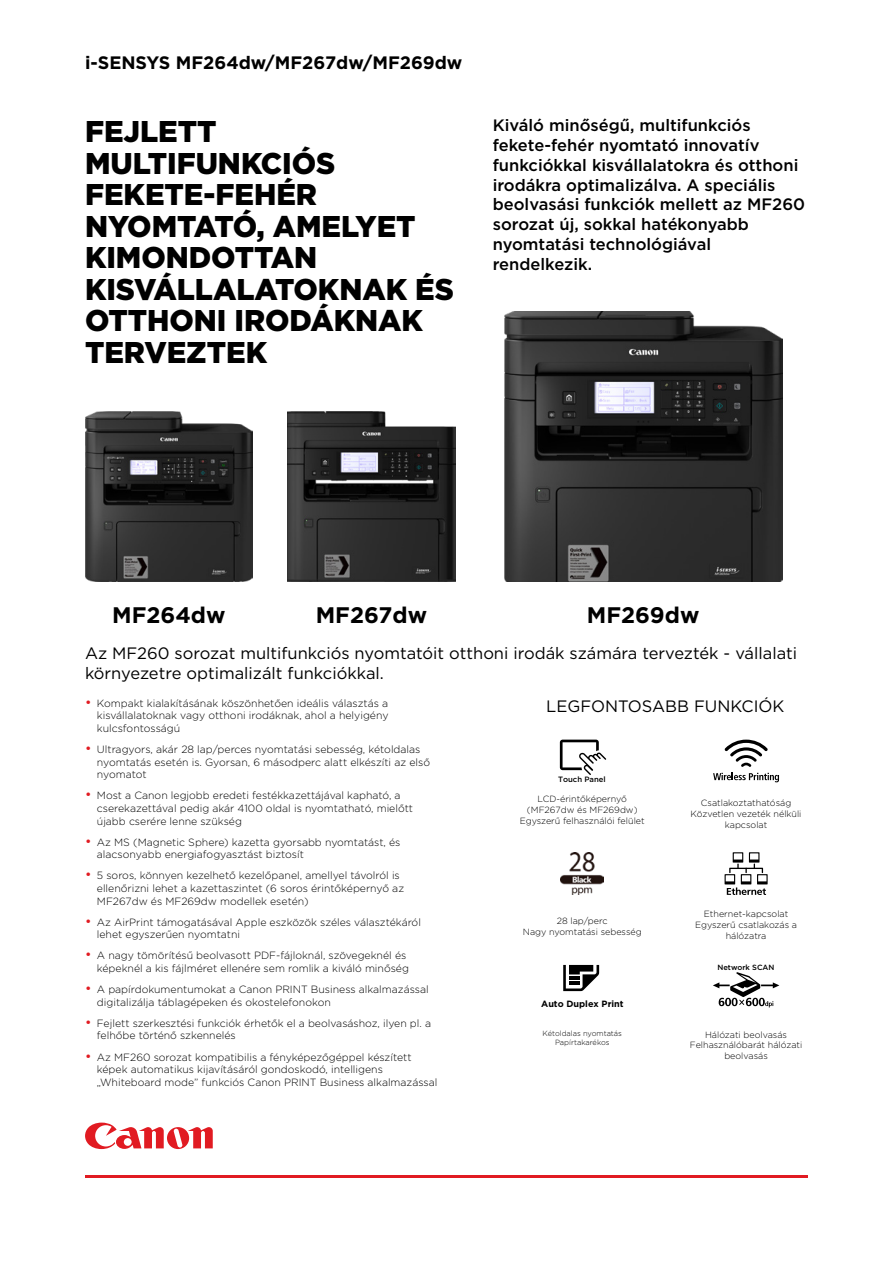
<style>
.page{position:relative;width:893px;height:1263px;background:#fff}
.page>*{position:absolute;margin:0;border:0;box-sizing:border-box;transform-origin:0 0}
.t1{font:900 30px/31.5px "Gotham";color:#000}
.t2{font:700 22.5px "Gotham";color:#000}
.t3{font:700 18px "Gotham";color:#000}
.t4{font:500 16.5px/19.8px "Gotham";color:#000}
.t5{font:16.5px/19.8px "Gotham";color:#000}
.t6{font:300 10.5px/12.6px "Gotham";color:#000}
.t7{font:300 9px/10.8px "Gotham";color:#000;text-align:center}
.t8{font:700 9px "Gotham";color:#000}
.t9{font:500 7.65px "Gotham";color:#000}
.t10{font:300 7.5px/9px "Gotham";color:#000;text-align:center}
.t11{font:500 7.5px "Gotham";color:#000}
.s1{font-weight:400;font-size:13.5px;color:#e11b22}
</style>
<div class="page">
<svg style="left:85px;top:1122px;width:128px;height:28px"></svg>
<hr style="left:85px;top:1175px;width:723px;height:3px;background:#e11b22">
<img style="left:504px;top:312px;width:278px;height:269px">
<svg style="left:725px;top:740px;width:43px;height:27px"></svg>
<svg style="left:713px;top:773px;width:66px;height:9px"></svg>
<svg style="left:725px;top:852px;width:43px;height:43px"></svg>
<svg style="left:713px;top:972px;width:66px;height:35px"></svg>
<svg style="left:560px;top:740px;width:46px;height:35px"></svg>
<img style="left:561px;top:852px;width:43px;height:43px">
<svg style="left:563px;top:965px;width:36px;height:26px"></svg>
<img style="left:85px;top:411px;width:168px;height:170px">
<img style="left:288px;top:411px;width:167px;height:170px">
<h3 class="t3" style="left:85px;top:51px;width:379px">i-SENSYS MF264dw/MF267dw/MF269dw</h3>
<h1 class="t1" style="left:85px;top:115px;width:370px">FEJLETT<br>MULTIFUNKCIÓS<br>FEKETE-FEHÉR<br>NYOMTATÓ, AMELYET<br>KIMONDOTTAN<br>KISVÁLLALATOKNAK ÉS<br>OTTHONI IRODÁKNAK<br>TERVEZTEK</h1>
<p class="t4" style="left:493px;top:115px;width:314px">Kiváló minőségű, multifunkciós fekete-fehér nyomtató innovatív funkciókkal kisvállalatokra és otthoni irodákra optimalizálva. A speciális beolvasási funkciók mellett az MF260 sorozat új, sokkal hatékonyabb nyomtatási technológiával rendelkezik.</p>
<h2 class="t2" style="left:112px;top:600px;width:115px">MF264dw</h2>
<h2 class="t2" style="left:316px;top:600px;width:113px">MF267dw</h2>
<h2 class="t2" style="left:587px;top:600px;width:114px">MF269dw</h2>
<h3 class="t5" style="left:85px;top:643px;width:714px">Az MF260 sorozat multifunkciós nyomtatóit otthoni irodák számára tervezték - vállalati környezetre optimalizált funkciókkal.</h3>
<p class="t6" style="left:97px;top:696px;width:293px;text-align:justify;text-indent:-12px"><span class="s1">•</span> Kompakt kialakításának köszönhetően ideális választás a kisvállalatoknak vagy otthoni irodáknak, ahol a helyigény kulcsfontosságú</p>
<p class="t6" style="left:97px;top:743px;width:335px;text-indent:-12px"><span class="s1">•</span> Ultragyors, akár 28 lap/perces nyomtatási sebesség, kétoldalas nyomtatás esetén is. Gyorsan, 6 másodperc alatt elkészíti az első nyomatot</p>
<p class="t6" style="left:97px;top:789px;width:318px;text-indent:-12px"><span class="s1">•</span> Most a Canon legjobb eredeti festékkazettájával kapható, a cserekazettával pedig akár 4100 oldal is nyomtatható, mielőtt újabb cserére lenne szükség</p>
<p class="t6" style="left:97px;top:835px;width:305px;text-indent:-12px"><span class="s1">•</span> Az MS (Magnetic Sphere) kazetta gyorsabb nyomtatást, és alacsonyabb energiafogyasztást biztosít</p>
<p class="t6" style="left:97px;top:869px;width:309px;text-indent:-12px"><span class="s1">•</span> 5 soros, könnyen kezelhető kezelőpanel, amellyel távolról is ellenőrizni lehet a kazettaszintet (6 soros érintőképernyő az<br>MF267dw és MF269dw modellek esetén)</p>
<p class="t6" style="left:97px;top:915px;width:326px;text-indent:-12px"><span class="s1">•</span> Az AirPrint támogatásával Apple eszközök széles választékáról lehet egyszerűen nyomtatni</p>
<p class="t6" style="left:85px;top:949px;width:325px;text-align:right"><span class="s1">•</span> A nagy tömörítésű beolvasott PDF-fájloknál, szövegeknél és képeknél a kis fájlméret ellenére sem romlik a kiváló minőség</p>
<p class="t6" style="left:97px;top:983px;width:333px;text-indent:-12px"><span class="s1">•</span> A papírdokumentumokat a Canon PRINT Business alkalmazással digitalizálja táblagépeken és okostelefonokon</p>
<p class="t6" style="left:97px;top:1016px;width:336px;text-indent:-12px"><span class="s1">•</span> Fejlett szerkesztési funkciók érhetők el a beolvasáshoz, ilyen pl. a felhőbe történő szkennelés</p>
<p class="t6" style="left:97px;top:1050px;width:342px;text-indent:-12px"><span class="s1">•</span> Az MF260 sorozat kompatibilis a fényképezőgéppel készített képek automatikus kijavításáról gondoskodó, intelligens „Whiteboard mode” funkciós Canon PRINT Business alkalmazással</p>
<h3 class="t5" style="left:546px;top:695px;width:240px">LEGFONTOSABB FUNKCIÓK</h3>
<p class="t9" style="left:558px;top:774px;width:49px">Touch Panel</p>
<p class="t7" style="left:520px;top:794px;width:126px">LCD-érintőképernyő (MF267dw és MF269dw)<br>Egyszerű felhasználói felület</p>
<p class="t7" style="left:523px;top:915px;width:120px">28 lap/perc<br>Nagy nyomtatási sebesség</p>
<p class="t8" style="left:541px;top:997px;width:84px">Auto Duplex Print</p>
<p class="t10" style="left:543px;top:1028px;width:81px">Kétoldalas nyomtatás<br>Papírtakarékos</p>
<p class="t7" style="left:691px;top:797px;width:112px">Csatlakoztathatóság<br>Közvetlen vezeték nélküli kapcsolat</p>
<p class="t7" style="left:695px;top:908px;width:103px">Ethernet-kapcsolat<br>Egyszerű csatlakozás a hálózatra</p>
<p class="t11" style="left:717px;top:963px;width:59px">Network SCAN</p>
<p class="t7" style="left:690px;top:1029px;width:114px">Hálózati beolvasás<br>Felhasználóbarát hálózati beolvasás</p>
</div>
